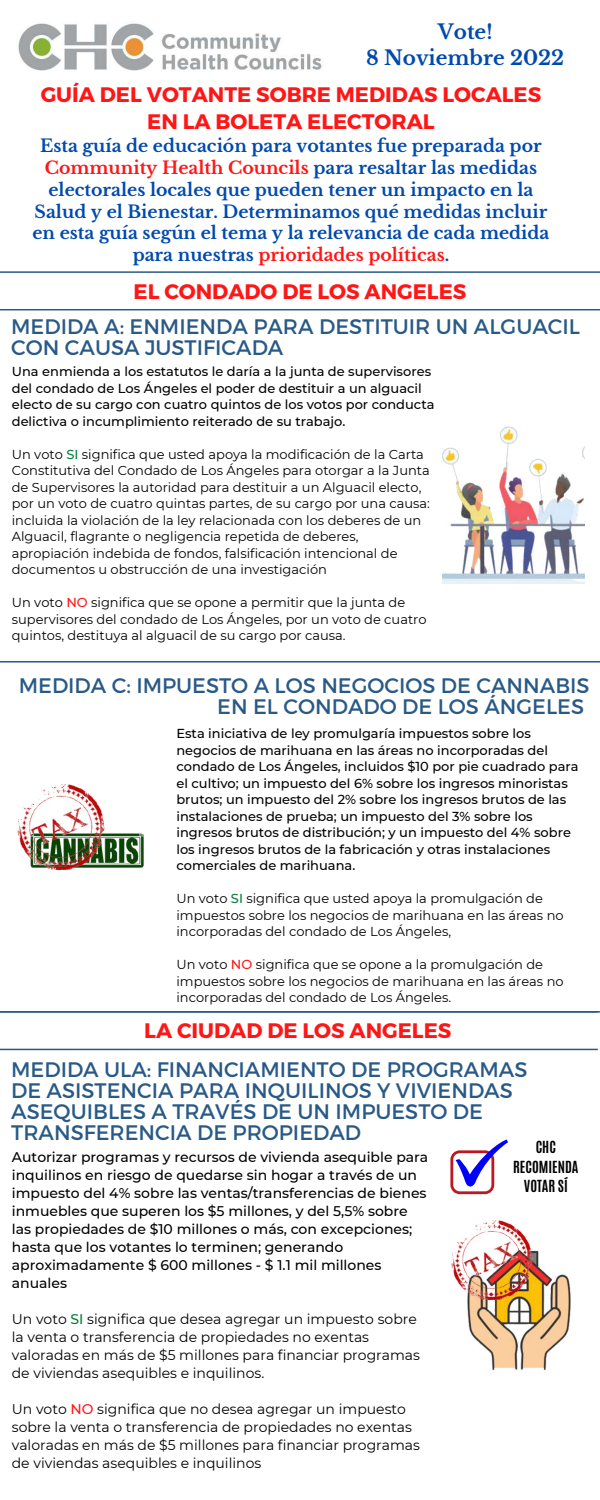
<style>
.page{position:relative;width:600px;height:1500px;background:#fff}
.page>*{position:absolute;margin:0;border:0;box-sizing:border-box;transform-origin:0 0}
.t1{font:21px/21px "Montserrat";color:#295a87}
.t2{font:700 21px/27px "Montserrat";color:#ff1616;text-align:center}
.t3{font:700 20px/25.5px "Libre Baskerville";color:#004aad;text-align:center}
.t4{font:700 17.3px/21.8px "Libre Baskerville";color:#004aad;text-align:center}
.t5{font:14px/18px "Montserrat";color:#000}
.t6{font:500 14px/18px "Montserrat";color:#000}
.t7{font:700 13.9px/19.3px "Antonio";color:#000;text-align:center}
.t8{font:13px/16.5px "Montserrat";color:#000}
.t9{font:500 13px/16.5px "Montserrat";color:#000}
.s1{color:#ff1616}
.s2{font-weight:500;color:#008037}
.s3{font-weight:500;color:#ff1616}
</style>
<div class="page">
<hr style="left:0;top:661px;width:600px;height:2px;background:#295a87">
<hr style="left:0;top:1011px;width:600px;height:2px;background:#295a87">
<img style="left:18px;top:23px;width:304px;height:48px">
<img style="left:442px;top:426px;width:142px;height:158px">
<img style="left:105px;top:833px;width:39px;height:35px">
<img style="left:17px;top:785px;width:88px;height:84px">
<img style="left:467px;top:1250px;width:104px;height:121px">
<img style="left:451px;top:1220px;width:83px;height:80px">
<hr style="left:0;top:271px;width:600px;height:2px;background:#295a87">
<hr style="left:0;top:309px;width:600px;height:1px;background:#295a87">
<hr style="left:0;top:1049px;width:598px;height:1px;background:#295a87">
<svg style="left:450px;top:1139px;width:58px;height:55px"></svg>
<h2 class="t3" style="left:366px;top:19px;width:200px">Vote!<br>8 Noviembre 2022</h2>
<h1 class="t2" style="left:41px;top:80px;width:502px">GUÍA DEL VOTANTE SOBRE MEDIDAS LOCALES<br>EN LA BOLETA ELECTORAL</h1>
<p class="t4" style="left:33px;top:135px;width:518px">Esta guía de educación para votantes fue preparada por <span class="s1">Community Health Councils</span> para resaltar las medidas electorales locales que pueden tener un impacto en la Salud y el Bienestar. Determinamos qué medidas incluir en esta guía según el tema y la relevancia de cada medida para nuestras <span class="s1">prioridades políticas</span>.</p>
<h1 class="t2" style="left:134px;top:277px;width:334px">EL CONDADO DE LOS ANGELES</h1>
<h1 class="t1" style="left:11px;top:314px;width:570px">MEDIDA A: ENMIENDA PARA DESTITUIR UN ALGUACIL<br>CON CAUSA JUSTIFICADA</h1>
<p class="t9" style="left:12px;top:363px;width:424px">Una enmienda a los estatutos le daría a la junta de supervisores del condado de Los Ángeles el poder de destituir a un alguacil electo de su cargo con cuatro quintos de los votos por conducta delictiva o incumplimiento reiterado de su trabajo.</p>
<p class="t8" style="left:12px;top:446px;width:420px">Un voto <span class="s2">SI</span> significa que usted apoya la modificación de la Carta Constitutiva del Condado de Los Ángeles para otorgar a la Junta de Supervisores la autoridad para destituir a un Alguacil electo, por un voto de cuatro quintas partes, de su cargo por una causa: incluida la violación de la ley relacionada con los deberes de un Alguacil, flagrante o negligencia repetida de deberes, apropiación indebida de fondos, falsificación intencional de documentos u obstrucción de una investigación</p>
<p class="t8" style="left:12px;top:594px;width:416px">Un voto <span class="s3">NO</span> significa que se opone a permitir que la junta de supervisores del condado de Los Ángeles, por un voto de cuatro quintos, destituya al alguacil de su cargo por causa.</p>
<h1 class="t1" style="left:19px;top:674px;width:572px;text-align:right">MEDIDA C: IMPUESTO A LOS NEGOCIOS DE CANNABIS<br>EN EL CONDADO DE LOS ÁNGELES</h1>
<p class="t9" style="left:176px;top:725px;width:404px">Esta iniciativa de ley promulgaría impuestos sobre los negocios de marihuana en las áreas no incorporadas del condado de Los Ángeles, incluidos $10 por pie cuadrado para el cultivo; un impuesto del 6% sobre los ingresos minoristas brutos; un impuesto del 2% sobre los ingresos brutos de las instalaciones de prueba; un impuesto del 3% sobre los ingresos brutos de distribución; y un impuesto del 4% sobre los ingresos brutos de la fabricación y otras instalaciones comerciales de marihuana.</p>
<p class="t8" style="left:176px;top:890px;width:389px">Un voto <span class="s2">SI</span> significa que usted apoya la promulgación de impuestos sobre los negocios de marihuana en las áreas no incorporadas del condado de Los Ángeles,</p>
<p class="t8" style="left:176px;top:956px;width:389px">Un voto <span class="s3">NO</span> significa que se opone a la promulgación de impuestos sobre los negocios de marihuana en las áreas no incorporadas del condado de Los Ángeles.</p>
<h1 class="t2" style="left:144px;top:1016px;width:309px">LA CIUDAD DE LOS ANGELES</h1>
<h1 class="t1" style="left:11px;top:1058px;width:518px">MEDIDA ULA: FINANCIAMIENTO DE PROGRAMAS DE ASISTENCIA PARA INQUILINOS Y VIVIENDAS ASEQUIBLES A TRAVÉS DE UN IMPUESTO DE TRANSFERENCIA DE PROPIEDAD</h1>
<p class="t6" style="left:12px;top:1148px;width:418px">Autorizar programas y recursos de vivienda asequible para inquilinos en riesgo de quedarse sin hogar a través de un impuesto del 4% sobre las ventas/transferencias de bienes inmuebles que superen los $5 millones, y del 5,5% sobre las propiedades de $10 millones o más, con excepciones; hasta que los votantes lo terminen; generando aproximadamente $ 600 millones - $ 1.1 mil millones anuales</p>
<p class="t5" style="left:12px;top:1310px;width:410px">Un voto <span class="s2">SI</span> significa que desea agregar un impuesto sobre la venta o transferencia de propiedades no exentas valoradas en más de $5 millones para financiar programas de viviendas asequibles e inquilinos.</p>
<p class="t5" style="left:12px;top:1400px;width:410px">Un voto <span class="s3">NO</span> significa que no desea agregar un impuesto sobre la venta o transferencia de propiedades no exentas valoradas en más de $5 millones para financiar programas de viviendas asequibles e inquilinos</p>
<p class="t7" style="left:513px;top:1138px;width:67px">CHC<br>RECOMIENDA<br>VOTAR SÍ</p>
</div>
